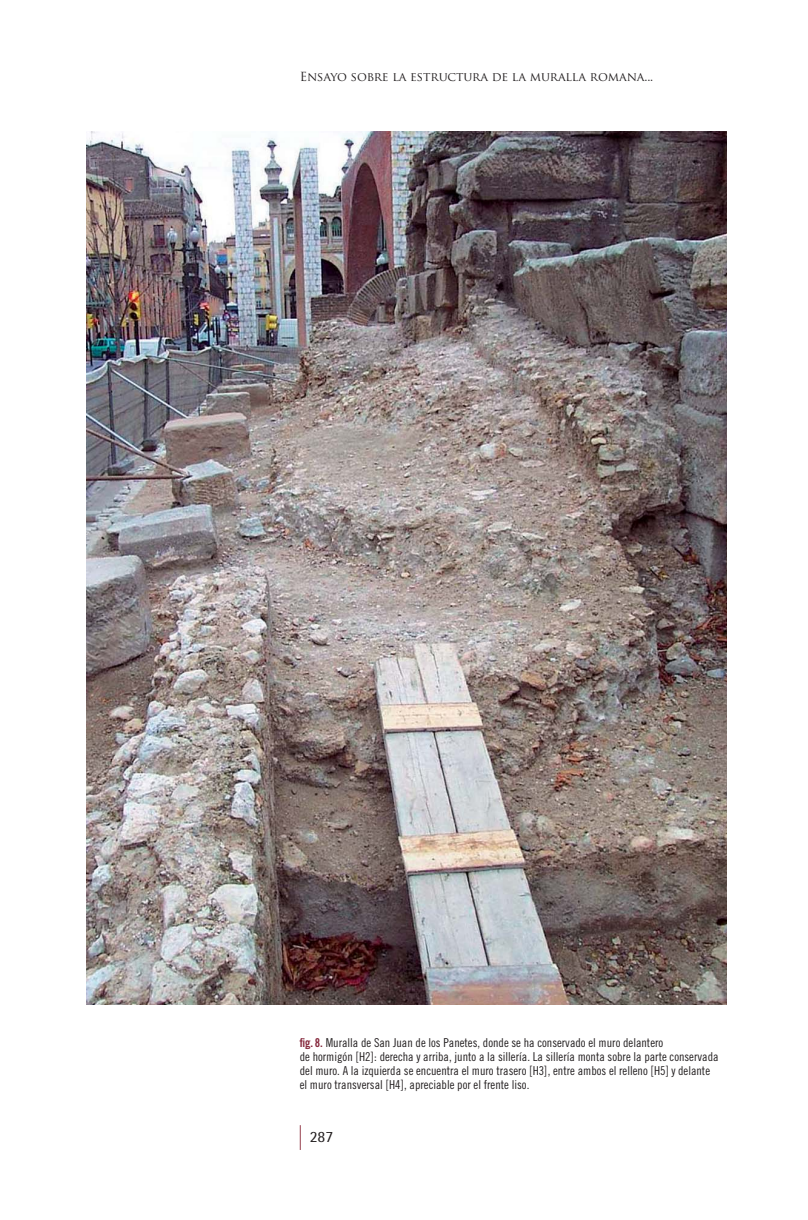
<style>
.page{position:relative;width:808px;height:1220px;background:#fff}
.page>*{position:absolute;margin:0;border:0;box-sizing:border-box;transform-origin:0 0}
.t1{font:15.75px "Rotis Semi Sans";color:#231f20}
.t2{font:12.25px/14px "Trade Gothic Cond Eighteen";color:#231f20}
.t3{font:12.25px "Trajan Pro";letter-spacing:-.01em;color:#231f20}
.s1{font-family:"Trade Gothic Bold Cond Twenty";color:#85283c}
.s2{font-family:"Rotis Semi Sans";font-weight:300}
</style>
<div class="page">
<svg style="left:300px;top:1125px;width:1px;height:24px"></svg>
<img style="left:86px;top:131px;width:640px;height:873px">
<p class="t3" style="left:300px;top:70px;width:355px">Ensayo sobre la estructura de la muralla romana...</p>
<p class="t2" style="left:300px;top:1036px;width:420px"><span class="s1">fig. 8.</span> Muralla de San Juan de los Panetes, donde se ha conservado el muro delantero<br>de hormigón <span class="s2">[</span>H2<span class="s2">]</span>: derecha y arriba, junto a la sillería. La sillería monta sobre la parte conservada del muro. A la izquierda se encuentra el muro trasero <span class="s2">[</span>H3<span class="s2">]</span>, entre ambos el relleno <span class="s2">[</span>H5<span class="s2">]</span> y delante el muro transversal <span class="s2">[</span>H4<span class="s2">]</span>, apreciable por el frente liso.</p>
<p class="t1" style="left:310px;top:1131px;width:25px">287</p>
</div>
